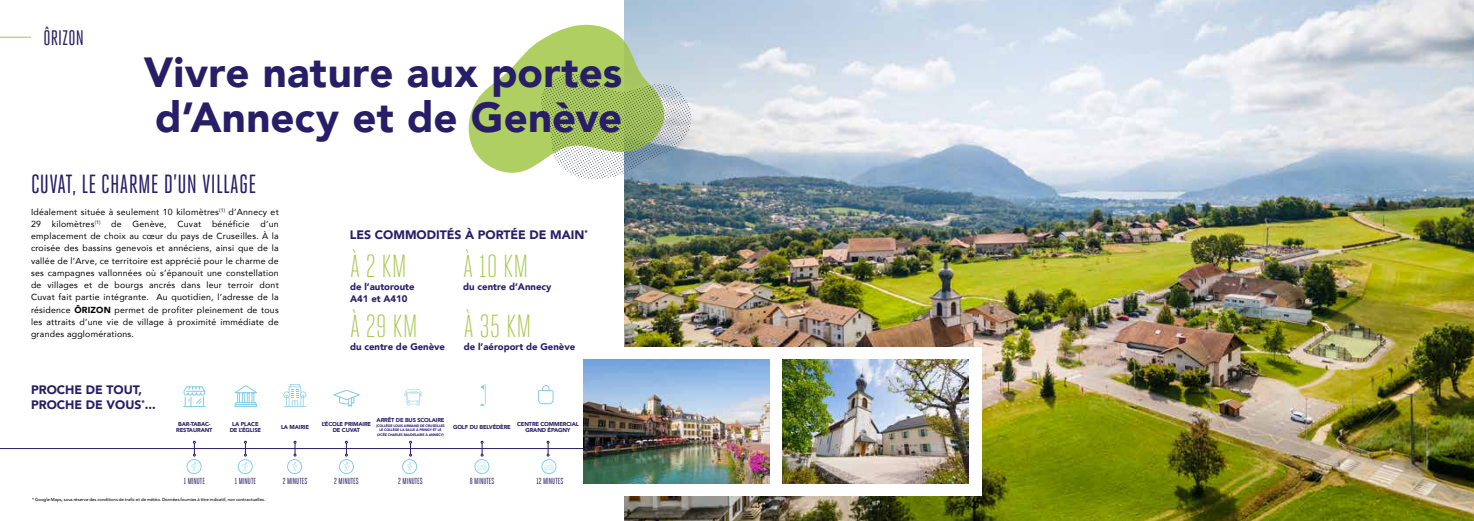
<style>
.page{position:relative;width:1474px;height:521px;background:#fff}
.page>*{position:absolute;margin:0;border:0;box-sizing:border-box;transform-origin:0 0}
.t1{font:900 42px/45.5px "Avenir";letter-spacing:.005em;color:#281d67}
.t2{font:300 31.94px "Heroic Condensed";color:#a2c748}
.t3{font:26.25px "Heroic Condensed";letter-spacing:.01em;color:#281d67}
.t4{font:21px "Heroic Condensed";letter-spacing:.01em;color:#281d67}
.t5{font:900 12.25px/15.8px "Avenir";color:#281d67}
.t6{font:900 9.54px/12.8px "Avenir";color:#281d67}
.t7{font:8.75px/12.2px "Avenir";letter-spacing:.025em;color:#000;text-align:justify}
.t8{font:8.75px "Heroic Condensed";color:#281d67}
.t9{font:900 5.69px/6.1px "Avenir";letter-spacing:-.025em;color:#281d67;text-align:center}
.t10{font:500 4.38px "Avenir";letter-spacing:.005em;color:#000}
.t11{font:900 3.5px/4.4px "Avenir";letter-spacing:-.025em;color:#281d67;text-align:center}
.s1{font-weight:900}
</style>
<div class="page">
<svg style="left:183px;top:386px;width:23px;height:21px"></svg>
<svg style="left:404px;top:389px;width:18px;height:16px"></svg>
<img style="left:624px;top:0;width:849px;height:521px">
<div style="left:583px;top:347px;width:398px;height:149px;background:#fff"></div>
<img style="left:583px;top:360px;width:186px;height:124px">
<img style="left:782px;top:360px;width:186px;height:124px">
<hr style="left:0;top:448px;width:583px;height:1px;background:#281d67">
<svg style="left:579px;top:74px;width:115px;height:107px;background:#b4c2cf"></svg>
<svg style="left:468px;top:23px;width:196px;height:154px;fill:#afcf63"></svg>
<svg style="left:193px;top:441px;width:3px;height:15px"></svg>
<svg style="left:244px;top:441px;width:3px;height:15px"></svg>
<svg style="left:345px;top:441px;width:3px;height:15px"></svg>
<svg style="left:294px;top:441px;width:2px;height:15px"></svg>
<svg style="left:409px;top:441px;width:3px;height:15px"></svg>
<svg style="left:481px;top:441px;width:2px;height:15px"></svg>
<svg style="left:547px;top:441px;width:2px;height:15px"></svg>
<svg style="left:538px;top:385px;width:16px;height:19px"></svg>
<svg style="left:234px;top:385px;width:23px;height:22px"></svg>
<svg style="left:283px;top:384px;width:24px;height:23px"></svg>
<svg style="left:333px;top:390px;width:27px;height:17px"></svg>
<svg style="left:480px;top:384px;width:6px;height:22px"></svg>
<div style="left:474px;top:459px;width:15px;height:15px;border:1px solid #85cee4;border-radius:50%"></div>
<svg style="left:477px;top:462px;width:9px;height:9px"></svg>
<div style="left:541px;top:459px;width:15px;height:15px;border:1px solid #85cee4;border-radius:50%"></div>
<svg style="left:544px;top:462px;width:9px;height:9px"></svg>
<div style="left:187px;top:459px;width:14px;height:15px;border:1px solid #85cee4;border-radius:50%"></div>
<svg style="left:191px;top:462px;width:6px;height:9px"></svg>
<div style="left:238px;top:459px;width:14px;height:15px;border:1px solid #85cee4;border-radius:50%"></div>
<svg style="left:242px;top:462px;width:6px;height:9px"></svg>
<div style="left:287px;top:459px;width:15px;height:15px;border:1px solid #85cee4;border-radius:50%"></div>
<svg style="left:291px;top:462px;width:6px;height:9px"></svg>
<div style="left:339px;top:459px;width:15px;height:15px;border:1px solid #85cee4;border-radius:50%"></div>
<svg style="left:343px;top:462px;width:6px;height:9px"></svg>
<div style="left:402px;top:459px;width:15px;height:15px;border:1px solid #85cee4;border-radius:50%"></div>
<svg style="left:406px;top:462px;width:6px;height:9px"></svg>
<hr style="left:0;top:37px;width:31px;height:1px;background:#a2c748">
<h3 class="t4" style="left:43px;top:26px;width:42px">ÔRIZON</h3>
<h1 class="t1" style="left:144px;top:49px;width:480px">Vivre nature aux portes d’Annecy et de Genève</h1>
<h3 class="t3" style="left:31px;top:170px;width:227px">CUVAT, LE CHARME D’UN VILLAGE</h3>
<p class="t7" style="left:31px;top:205px;width:249px">Idéalement située à seulement 10 kilomètres<sup>(1)</sup> d’Annecy et 29 kilomètres<sup>(1)</sup> de Genève, Cuvat bénéficie d’un emplacement de choix au cœur du pays de Cruseilles. À la croisée des bassins genevois et annéciens, ainsi que de la vallée de l’Arve, ce territoire est apprécié pour le charme de ses campagnes vallonnées où s’épanouit une constellation de villages et de bourgs ancrés dans leur terroir dont Cuvat fait partie intégrante. Au quotidien, l’adresse de la résidence <span class="s1">ÔRIZON</span> permet de profiter pleinement de tous les attraits d’une vie de village à proximité immédiate de grandes agglomérations.</p>
<h3 class="t5" style="left:31px;top:381px;width:126px">PROCHE DE TOUT,<br>PROCHE DE VOUS<sup>*</sup>...</h3>
<p class="t9" style="left:176px;top:421px;width:38px">BAR-TABAC-<br>RESTAURANT</p>
<p class="t9" style="left:230px;top:421px;width:33px">LA PLACE<br>DE L’ÉGLISE</p>
<p class="t9" style="left:281px;top:424px;width:30px">LA MAIRIE</p>
<h3 class="t5" style="left:350px;top:226px;width:239px">LES COMMODITÉS À PORTÉE DE MAIN<sup>*</sup></h3>
<h2 class="t2" style="left:350px;top:248px;width:58px">À 2 KM</h2>
<p class="t6" style="left:350px;top:280px;width:66px">de l’autoroute<br>A41 et A410</p>
<h2 class="t2" style="left:463px;top:248px;width:67px">À 10 KM</h2>
<p class="t6" style="left:463px;top:280px;width:90px">du centre d’Annecy</p>
<h2 class="t2" style="left:350px;top:309px;width:69px">À 29 KM</h2>
<p class="t6" style="left:350px;top:340px;width:96px">du centre de Genève</p>
<h2 class="t2" style="left:464px;top:309px;width:69px">À 35 KM</h2>
<p class="t6" style="left:464px;top:340px;width:113px">de l’aéroport de Genève</p>
<p class="t9" style="left:376px;top:416px;width:69px">ARRÊT DE BUS SCOLAIRE</p>
<p class="t11" style="left:376px;top:423px;width:70px">(COLLÈGE LOUIS ARMAND DE CRUSEILLES<br>LE COLLÈGE LA SALLE À PRINGY ET LE<br>LYCÉE CHARLES BAUDELAIRE À ANNECY)</p>
<p class="t9" style="left:322px;top:421px;width:51px">L’ÉCOLE PRIMAIRE<br>DE CUVAT</p>
<p class="t9" style="left:453px;top:424px;width:59px">GOLF DU BELVÉDÈRE</p>
<p class="t9" style="left:517px;top:421px;width:63px">CENTRE COMMERCIAL<br>GRAND ÉPAGNY</p>
<p class="t8" style="left:184px;top:476px;width:23px">1 MINUTE</p>
<p class="t8" style="left:235px;top:476px;width:23px">1 MINUTE</p>
<p class="t8" style="left:334px;top:476px;width:26px">2 MINUTES</p>
<p class="t8" style="left:536px;top:476px;width:28px">12 MINUTES</p>
<p class="t8" style="left:283px;top:476px;width:26px">2 MINUTES</p>
<p class="t8" style="left:398px;top:476px;width:26px">2 MINUTES</p>
<p class="t8" style="left:470px;top:476px;width:26px">8 MINUTES</p>
<p class="t10" style="left:32px;top:495px;width:235px">* Google Maps, sous réserve des conditions de trafic et de météo. Données fournies à titre indicatif, non contractuelles.</p>
</div>
